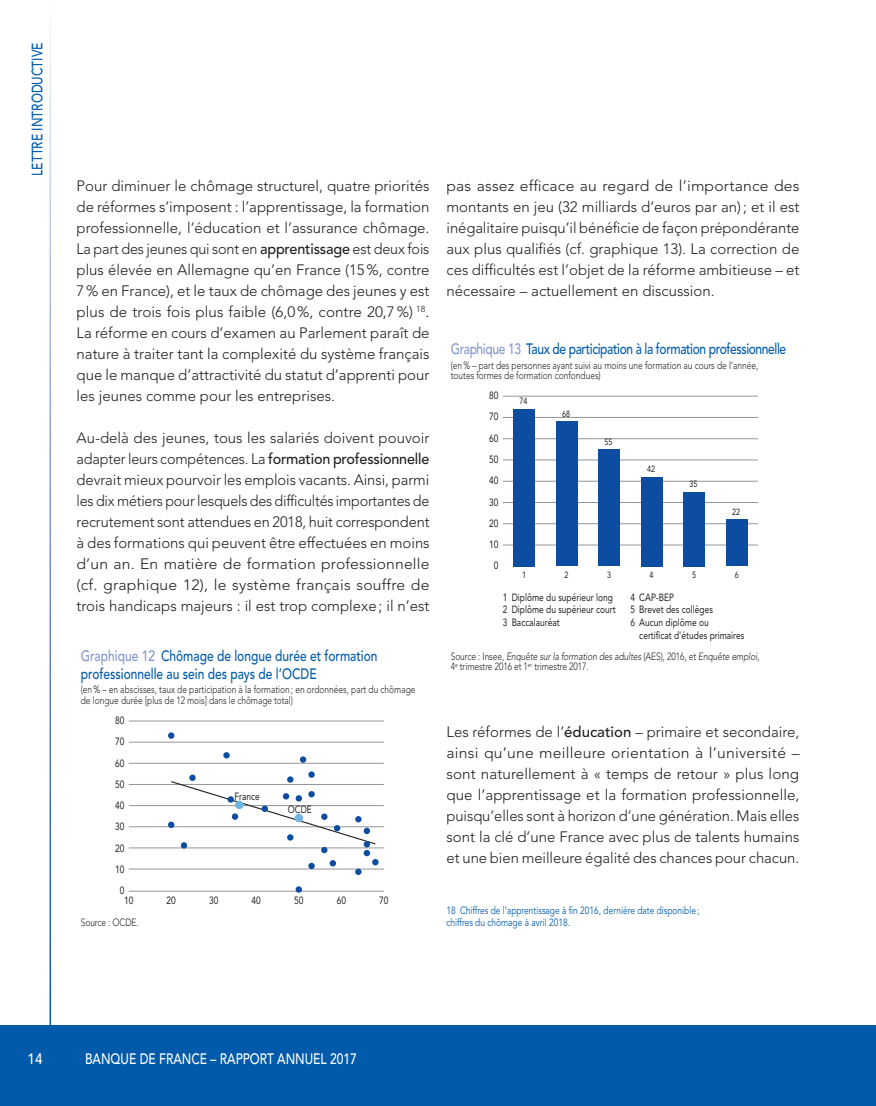
<style>
.page{position:relative;width:876px;height:1106px;background:#fff}
.page>*{position:absolute;margin:0;border:0;box-sizing:border-box;transform-origin:0 0}
.t1{font:300 15px/21px "Avenir LT Std";color:#231f20;text-align:justify}
.t2{font:300 15px/21px "Avenir LT Std";color:#231f20;text-align:justify;scale:1.05 1}
.t3{font:500 15px/18px "Avenir LT Std";color:#015aaa;scale:.8 1}
.t4{font:500 15px "Avenir LT Std";letter-spacing:-.03em;color:#015aaa;scale:.8 1}
.t5{font:500 15px "Avenir LT Std";color:#fff;scale:.8 1}
.t6{font:500 15px "Avenir LT Std";color:#fff;scale:.9 1}
.t7{font:300 10.5px/10.5px "Avenir LT Std";color:#231f20;scale:.8 1}
.t8{font:10.5px/21.3px "Avenir LT Std";color:#231f20;scale:.8 1}
.t9{font:10.5px/12.6px "Avenir LT Std";color:#015aaa;scale:.8 1}
.t10{font:9px "Avenir LT Std";color:#231f20;scale:.8 1}
.s1{font-weight:500}
.s2{color:#8197cd}
.s3{font-style:italic}
</style>
<div class="page">
<div style="left:0;top:1025px;width:876px;height:81px;background:#015aaa"></div>
<hr style="left:129px;top:868px;width:255px;height:1px;background:#939598">
<hr style="left:129px;top:847px;width:255px;height:1px;background:#939598">
<hr style="left:129px;top:826px;width:255px;height:1px;background:#939598">
<hr style="left:129px;top:805px;width:255px;height:1px;background:#939598">
<hr style="left:129px;top:784px;width:255px;height:1px;background:#939598">
<hr style="left:129px;top:763px;width:255px;height:1px;background:#939598">
<hr style="left:129px;top:742px;width:255px;height:1px;background:#939598">
<hr style="left:129px;top:720px;width:255px;height:1px;background:#939598">
<hr style="left:129px;top:891px;width:255px;height:1px;background:#939598">
<div style="left:308px;top:771px;width:7px;height:6px;background:#0d4da1;border-radius:50%"></div>
<svg style="left:168px;top:732px;width:6px;height:6px"></svg>
<svg style="left:300px;top:756px;width:6px;height:6px"></svg>
<div style="left:308px;top:862px;width:7px;height:7px;background:#0d4da1;border-radius:50%"></div>
<svg style="left:296px;top:886px;width:6px;height:6px"></svg>
<div style="left:355px;top:868px;width:7px;height:7px;background:#0d4da1;border-radius:50%"></div>
<div style="left:223px;top:752px;width:7px;height:6px;background:#0d4da1;border-radius:50%"></div>
<svg style="left:170px;top:776px;width:207px;height:90px"></svg>
<div style="left:168px;top:821px;width:6px;height:7px;background:#0d4da1;border-radius:50%"></div>
<div style="left:235px;top:800px;width:9px;height:9px;background:#6fb4e3;border-radius:50%"></div>
<div style="left:295px;top:813px;width:8px;height:9px;background:#6fb4e3;border-radius:50%"></div>
<hr style="left:503px;top:545px;width:255px;height:1px;background:#939598">
<hr style="left:503px;top:523px;width:255px;height:1px;background:#939598">
<hr style="left:503px;top:502px;width:255px;height:1px;background:#939598">
<hr style="left:503px;top:481px;width:255px;height:1px;background:#939598">
<hr style="left:503px;top:459px;width:255px;height:1px;background:#939598">
<hr style="left:503px;top:438px;width:255px;height:1px;background:#939598">
<hr style="left:503px;top:417px;width:255px;height:1px;background:#939598">
<hr style="left:503px;top:396px;width:255px;height:1px;background:#939598">
<div style="left:513px;top:409px;width:22px;height:157px;background:#0d4da1"></div>
<div style="left:556px;top:422px;width:21px;height:144px;background:#0d4da1"></div>
<div style="left:598px;top:449px;width:22px;height:117px;background:#0d4da1"></div>
<div style="left:641px;top:477px;width:21px;height:89px;background:#0d4da1"></div>
<div style="left:683px;top:492px;width:22px;height:74px;background:#0d4da1"></div>
<div style="left:726px;top:519px;width:21px;height:47px;background:#0d4da1"></div>
<p class="t3" style="left:29px;top:176px;width:168px;rotate:-90deg">LETTRE INTRODUCTIVE</p>
<p class="t1" style="left:77px;top:175px;width:354px">Pour diminuer le chômage structurel, quatre priorités de réformes s’imposent : l’apprentissage, la formation professionnelle, l’éducation et l’assurance chômage.<br>La part des jeunes qui sont en <span class="s1">apprentissage</span> est deux fois plus élevée en Allemagne qu’en France (15%, contre 7% en France), et le taux de chômage des jeunes y est plus de trois fois plus faible (6,0%, contre 20,7%) <sup>18</sup>.<br>La réforme en cours d’examen au Parlement paraît de nature à traiter tant la complexité du système français que le manque d’attractivité du statut d’apprenti pour les jeunes comme pour les entreprises.</p>
<p class="t1" style="left:77px;top:427px;width:355px">Au‑delà des jeunes, tous les salariés doivent pouvoir adapter leurs compétences. La <span class="s1">formation professionnelle </span>devrait mieux pourvoir les emplois vacants. Ainsi, parmi les dix métiers pour lesquels des difficultés importantes de recrutement sont attendues en 2018, huit correspondent à des formations qui peuvent être effectuées en moins d’un an. En matière de formation professionnelle (cf. graphique 12), le système français souffre de trois handicaps majeurs : il est trop complexe; il n’est</p>
<p class="t3" style="left:81px;top:647px;width:373px"><span class="s2">Graphique 12</span> Chômage de longue durée et formation professionnelle au sein des pays de l’OCDE</p>
<p class="t7" style="left:81px;top:684px;width:420px">(en% – en abscisses, taux de participation à la formation; en ordonnées, part du chômage de longue durée [plus de 12 mois] dans le chômage total)</p>
<p class="t8" style="left:115px;top:710px;width:13px">80</p>
<p class="t8" style="left:115px;top:752px;width:13px">60</p>
<p class="t8" style="left:115px;top:731px;width:13px">70</p>
<p class="t8" style="left:115px;top:773px;width:13px">50<br>40</p>
<p class="t8" style="left:115px;top:816px;width:13px">30</p>
<p class="t8" style="left:115px;top:837px;width:13px">20</p>
<p class="t8" style="left:115px;top:858px;width:13px">10</p>
<p class="t8" style="left:120px;top:880px;width:7px">0</p>
<p class="t8" style="left:234px;top:785px;width:33px">France</p>
<p class="t8" style="left:288px;top:798px;width:32px">OCDE</p>
<p class="t8" style="left:124px;top:890px;width:13px">10</p>
<p class="t8" style="left:167px;top:890px;width:13px">20</p>
<p class="t8" style="left:209px;top:890px;width:13px">30</p>
<p class="t8" style="left:252px;top:890px;width:13px">40</p>
<p class="t8" style="left:294px;top:890px;width:13px">50</p>
<p class="t8" style="left:337px;top:890px;width:13px">60</p>
<p class="t8" style="left:379px;top:890px;width:13px">70</p>
<p class="t7" style="left:81px;top:917px;width:74px">Source : OCDE.</p>
<p class="t2" style="left:446px;top:175px;width:338px">pas assez efficace au regard de l’importance des montants en jeu (32 milliards d’euros par an); et il est inégalitaire puisqu’il bénéficie de façon prépondérante aux plus qualifiés (cf. graphique 13). La correction de ces difficultés est l’objet de la réforme ambitieuse – et nécessaire – actuellement en discussion.</p>
<p class="t4" style="left:451px;top:340px;width:421px"><span class="s2">Graphique 13</span> Taux de participation à la formation professionnelle</p>
<p class="t7" style="left:451px;top:360px;width:386px">(en% – part des personnes ayant suivi au moins une formation au cours de l’année, toutes formes de formation confondues)</p>
<p class="t8" style="left:489px;top:385px;width:13px">80</p>
<p class="t8" style="left:489px;top:427px;width:13px">60</p>
<p class="t8" style="left:489px;top:406px;width:13px">70</p>
<p class="t8" style="left:489px;top:449px;width:13px">50<br>40</p>
<p class="t8" style="left:489px;top:491px;width:13px">30</p>
<p class="t8" style="left:489px;top:512px;width:13px">20</p>
<p class="t8" style="left:489px;top:534px;width:13px">10</p>
<p class="t8" style="left:494px;top:555px;width:7px">0</p>
<p class="t10" style="left:520px;top:396px;width:11px">74</p>
<p class="t10" style="left:562px;top:409px;width:11px">68</p>
<p class="t10" style="left:605px;top:436px;width:11px">55</p>
<p class="t10" style="left:647px;top:464px;width:11px">42</p>
<p class="t10" style="left:690px;top:479px;width:11px">35</p>
<p class="t10" style="left:732px;top:506px;width:11px">22</p>
<p class="t10" style="left:522px;top:569px;width:7px">1</p>
<p class="t10" style="left:565px;top:569px;width:7px">2</p>
<p class="t10" style="left:607px;top:569px;width:7px">3</p>
<p class="t10" style="left:650px;top:569px;width:7px">4</p>
<p class="t10" style="left:692px;top:569px;width:7px">5</p>
<p class="t10" style="left:735px;top:569px;width:7px">6</p>
<p class="t8" style="left:503px;top:590px;width:143px;line-height:12.8px">1 Diplôme du supérieur long<br>2 Diplôme du supérieur court<br>3 Baccalauréat</p>
<p class="t8" style="left:630px;top:586px;width:56px">4 CAP-BEP</p>
<p class="t8" style="left:630px;top:599px;width:105px">5 Brevet des collèges</p>
<p class="t8" style="left:630px;top:612px;width:99px">6 Aucun diplôme ou</p>
<p class="t8" style="left:639px;top:624px;width:133px">certificat d'études primaires</p>
<p class="t7" style="left:451px;top:650px;width:387px">Source : Insee, <span class="s3">Enquête sur la formation des adultes</span> (AES), 2016, et <span class="s3">Enquête emploi</span>,<br>4<sup>e</sup> trimestre 2016 et 1<sup>er</sup> trimestre 2017.</p>
<p class="t1" style="left:446px;top:721px;width:355px">Les réformes de l’<span class="s1">éducation</span> – primaire et secondaire, ainsi qu’une meilleure orientation à l’université – sont naturellement à « temps de retour » plus long que l’apprentissage et la formation professionnelle, puisqu’elles sont à horizon d’une génération. Mais elles sont la clé d’une France avec plus de talents humains et une bien meilleure égalité des chances pour chacun.</p>
<p class="t9" style="left:446px;top:904px;width:318px">18 Chiffres de l’apprentissage à fin 2016, dernière date disponible; chiffres du chômage à avril 2018.</p>
<p class="t6" style="left:28px;top:1050px;width:18px">14</p>
<p class="t5" style="left:85px;top:1050px;width:341px">BANQUE DE FRANCE – RAPPORT ANNUEL 2017</p>
</div>
